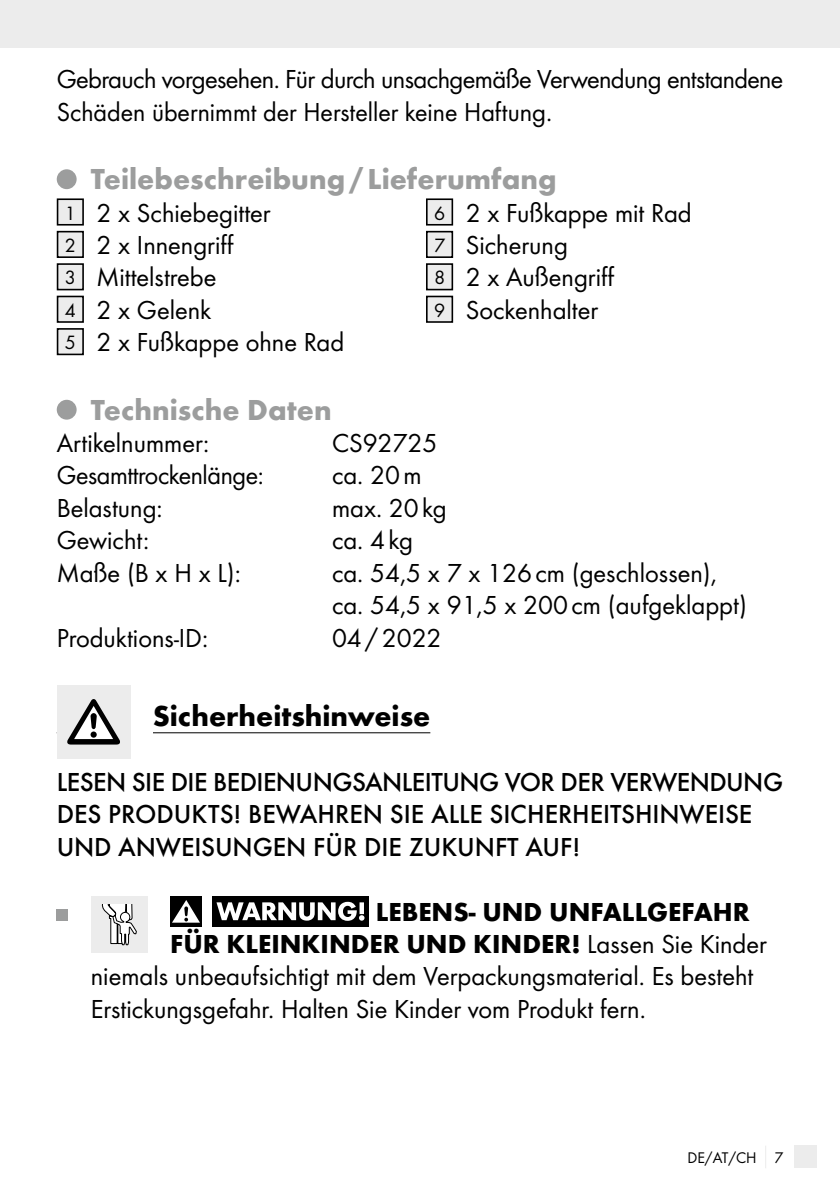
<style>
.page{position:relative;width:840px;height:1191px;background:#fff}
.page>*{position:absolute;margin:0;border:0;box-sizing:border-box;transform-origin:0 0}
.t1{font:700 30px "Futura";color:#9c9d9d}
.t2{font:700 30px "Futura";color:#000}
.t3{font:27px/32.4px "Futura Boo";color:#000}
.t4{font:500 27px/32.4px "Futura";letter-spacing:-.005em;color:#000}
.t5{font:27px/32.4px "Futura Boo";letter-spacing:-.025em;color:#000}
.t6{font:700 27px/32.4px "Futura";color:#000}
.t7{font:16px "Futura Boo";color:#000}
.s1{font-size:20px}
.s2{font-family:"Futura Boo";font-weight:400}
</style>
<div class="page">
<div style="left:0;top:0;width:839px;height:48px;background:#ececec"></div>
<div style="left:794px;top:1145px;width:22px;height:23px;background:#ececec"></div>
<div style="left:57px;top:169px;width:20px;height:20px;background:#9c9d9d;border-radius:50%"></div>
<div style="left:57px;top:199px;width:26px;height:26px;background:#ececec"></div>
<div style="left:57px;top:198px;width:27px;height:27px;border:2px solid #000"></div>
<div style="left:57px;top:232px;width:26px;height:25px;background:#ececec"></div>
<div style="left:57px;top:231px;width:27px;height:27px;border:2px solid #000"></div>
<div style="left:57px;top:264px;width:26px;height:25px;background:#ececec"></div>
<div style="left:57px;top:263px;width:27px;height:27px;border:2px solid #000"></div>
<div style="left:57px;top:296px;width:26px;height:26px;background:#ececec"></div>
<div style="left:57px;top:296px;width:27px;height:27px;border:2px solid #000"></div>
<div style="left:57px;top:329px;width:26px;height:25px;background:#ececec"></div>
<div style="left:57px;top:328px;width:27px;height:27px;border:2px solid #000"></div>
<div style="left:426px;top:199px;width:26px;height:26px;background:#ececec"></div>
<div style="left:426px;top:198px;width:27px;height:27px;border:2px solid #000"></div>
<div style="left:426px;top:232px;width:26px;height:25px;background:#ececec"></div>
<div style="left:426px;top:231px;width:27px;height:27px;border:2px solid #000"></div>
<div style="left:426px;top:264px;width:26px;height:25px;background:#ececec"></div>
<div style="left:426px;top:263px;width:27px;height:27px;border:2px solid #000"></div>
<div style="left:426px;top:296px;width:26px;height:26px;background:#ececec"></div>
<div style="left:426px;top:296px;width:27px;height:27px;border:2px solid #000"></div>
<hr style="left:57px;top:732px;width:373px;height:1px;background:#000">
<div style="left:57px;top:400px;width:20px;height:19px;background:#9c9d9d;border-radius:50%"></div>
<div style="left:130px;top:685px;width:23px;height:73px;background:#fff"></div>
<div style="left:57px;top:685px;width:73px;height:73px;background:#ececec"></div>
<svg style="left:67px;top:699px;width:53px;height:45px"></svg>
<div style="left:57px;top:909px;width:11px;height:11px;background:#9c9d9d"></div>
<div style="left:91px;top:896px;width:56px;height:57px;background:#ececec"></div>
<svg style="left:101px;top:904px;width:36px;height:41px"></svg>
<div style="left:212px;top:896px;width:157px;height:30px;background:#000"></div>
<div style="left:170px;top:896px;width:32px;height:30px;background:#000"></div>
<svg style="left:172px;top:900px;width:28px;height:22px"></svg>
<svg style="left:216px;top:901px;width:148px;height:19px"></svg>
<p class="t5" style="left:57px;top:63px;width:727px">Gebrauch vorgesehen. Für durch unsachgemäße Verwendung entstandene<br>Schäden übernimmt der Hersteller keine Haftung.</p>
<p class="t1" style="left:91px;top:160px;width:467px">Teilebeschreibung/ Lieferumfang</p>
<p class="t3" style="left:65px;top:196px;width:281px"><span class="s1">1</span> 2 x Schiebegitter<br><span class="s1">2</span> 2 x Innengriff<br><span class="s1">3</span> Mittelstrebe<br><span class="s1">4</span> 2 x Gelenk<br><span class="s1">5</span> 2 x Fußkappe ohne Rad</p>
<p class="t3" style="left:434px;top:196px;width:259px"><span class="s1">6</span> 2 x Fußkappe mit Rad<br><span class="s1">7</span> Sicherung<br><span class="s1">8</span> 2 x Außengriff<br><span class="s1">9</span> Sockenhalter</p>
<p class="t1" style="left:91px;top:391px;width:242px">Technische Daten</p>
<p class="t3" style="left:57px;top:427px;width:154px">Artikelnummer:</p>
<p class="t3" style="left:332px;top:427px;width:107px">CS92725</p>
<p class="t3" style="left:57px;top:459px;width:208px">Gesamttrockenlänge:</p>
<p class="t3" style="left:332px;top:459px;width:91px">ca. 20m</p>
<p class="t3" style="left:57px;top:491px;width:107px">Belastung:</p>
<p class="t3" style="left:332px;top:491px;width:116px">max. 20kg</p>
<p class="t3" style="left:57px;top:524px;width:94px">Gewicht:</p>
<p class="t3" style="left:332px;top:524px;width:82px">ca. 4kg</p>
<p class="t3" style="left:57px;top:556px;width:186px">Maße (B x H x L):</p>
<p class="t3" style="left:332px;top:556px;width:416px">ca. 54,5 x 7 x 126cm (geschlossen), ca. 54,5 x 91,5 x 200cm (aufgeklappt)</p>
<p class="t3" style="left:57px;top:621px;width:153px">Produktions-ID:</p>
<p class="t3" style="left:332px;top:621px;width:111px">04/2022</p>
<p class="t2" style="left:153px;top:697px;width:279px">Sicherheitshinweise</p>
<p class="t4" style="left:57px;top:765px;width:727px">LESEN SIE DIE BEDIENUNGSANLEITUNG VOR DER VERWENDUNG<br>DES PRODUKTS! BEWAHREN SIE ALLE SICHERHEITSHINWEISE<br>UND ANWEISUNGEN FÜR DIE ZUKUNFT AUF!</p>
<p class="t6" style="left:170px;top:895px;width:597px;text-indent:205px">LEBENS- UND UNFALLGEFAHR<br>FÜR KLEINKINDER UND KINDER! <span class="s2">Lassen Sie Kinder</span></p>
<p class="t3" style="left:91px;top:960px;width:663px">niemals unbeaufsichtigt mit dem Verpackungsmaterial. Es besteht<br>Erstickungsgefahr. Halten Sie Kinder vom Produkt fern.</p>
<p class="t7" style="left:687px;top:1148px;width:97px">DE/AT/CH 7</p>
</div>
